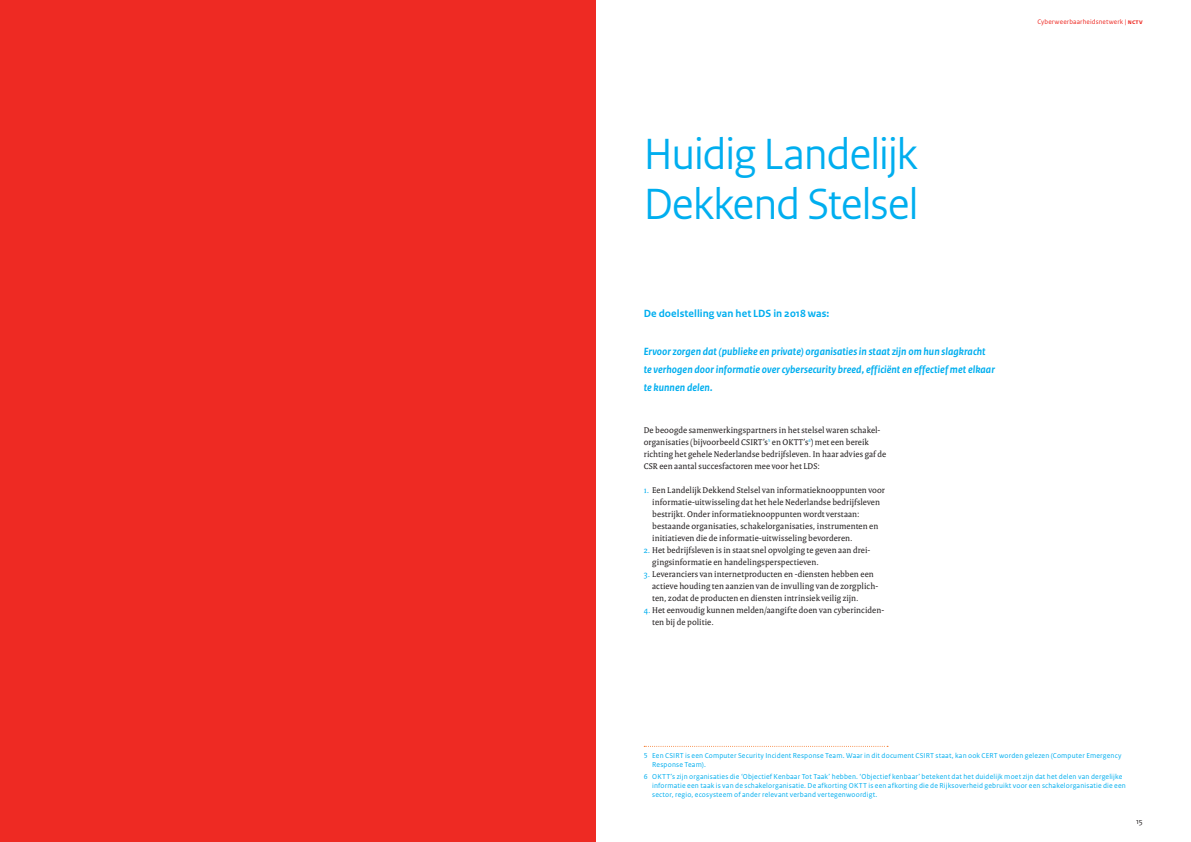
<style>
.page{position:relative;width:1191px;height:842px;background:#fff}
.page>*{position:absolute;margin:0;border:0;box-sizing:border-box;transform-origin:0 0}
.H2_NCTV_HOOFDSTUKKOP{font:46px/50px "Rijksoverheid Sans Heading";letter-spacing:-.015em;color:#00aeef}
.NCTV_INLEIDING_-_A4{font:italic 700 11px/18px "Rijksoverheid Sans Text";letter-spacing:.005em;color:#00aeef}
.NCTV_INLEIDING_-_A4-2{font:700 11px "Rijksoverheid Sans Text";letter-spacing:.005em;color:#00aeef}
.P_NCTV_BROOD_SERIF{font:9px/12px "Rijksoverheid Serif";letter-spacing:.01em;color:#231f20}
.t1{font:8px "Rijksoverheid Sans Text";color:#231f20}
.NCTV_VOETNOOT_-_Tekst{font:7.5px/9px "Rijksoverheid Sans Text";letter-spacing:.02em;color:#00aeef}
.t2{font:7px "Rijksoverheid Sans Text";letter-spacing:.02em;color:#ee2a23}
.s1{font-weight:700}
.s2{color:#00aeef}
</style>
<div class="page">
<div style="left:0;top:0;width:595px;height:842px;background:#ee2a23"></div>
<svg style="left:644px;top:746px;width:244px;height:1px"></svg>
<p class="t2" style="left:1037px;top:18px;width:107px">Cyberweerbaarheidsnetwerk | <span class="s1">nctv</span></p>
<h2 class="H2_NCTV_HOOFDSTUKKOP" style="left:643px;top:130px;width:276px">Huidig Landelijk<br>Dekkend Stelsel</h2>
<p class="NCTV_INLEIDING_-_A4-2" style="left:643px;top:307px;width:187px">De doelstelling van het LDS in 2018 was:</p>
<p class="NCTV_INLEIDING_-_A4" style="left:643px;top:343px;width:352px">Ervoor zorgen dat (publieke en private) organisaties in staat zijn om hun slagkracht te verhogen door informatie over cybersecurity breed, efficiënt en effectief met elkaar te kunnen delen.</p>
<p class="P_NCTV_BROOD_SERIF" style="left:643px;top:424px;width:244px">De beoogde samenwerkingspartners in het stelsel waren schakel&shy;organisaties (bijvoorbeeld CSIRT’s<sup>5</sup> en OKTT’s<sup>6</sup>) met een bereik richting het gehele Nederlandse bedrijfsleven. In haar advies gaf de CSR een aantal succesfactoren mee voor het LDS:</p>
<p class="P_NCTV_BROOD_SERIF" style="left:652px;top:484px;width:234px;text-indent:-9px"><span class="s2">1.</span> Een Landelijk Dekkend Stelsel van informatieknooppunten voor informatie-uitwisseling dat het hele Nederlandse bedrijfsleven bestrijkt. Onder informatieknooppunten wordt verstaan: bestaande organisaties, schakelorganisaties, instrumenten en initiatieven die de informatie-uitwisseling bevorderen.</p>
<p class="P_NCTV_BROOD_SERIF" style="left:652px;top:544px;width:219px;text-indent:-9px"><span class="s2">2.</span> Het bedrijfsleven is in staat snel opvolging te geven aan drei&shy;gingsinformatie en handelingsperspectieven.</p>
<p class="P_NCTV_BROOD_SERIF" style="left:652px;top:568px;width:227px;text-indent:-9px"><span class="s2">3.</span> Leveranciers van internetproducten en -diensten hebben een actieve houding ten aanzien van de invulling van de zorgplich&shy;ten, zodat de producten en diensten intrinsiek veilig zijn.</p>
<p class="P_NCTV_BROOD_SERIF" style="left:652px;top:604px;width:233px;text-indent:-9px"><span class="s2">4.</span> Het eenvoudig kunnen melden/aangifte doen van cyberinciden&shy;ten bij de politie.</p>
<p class="NCTV_VOETNOOT_-_Tekst" style="left:652px;top:751px;width:471px;text-indent:-9px">5 Een CSIRT is een Computer Security Incident Response Team. Waar in dit document CSIRT staat, kan ook CERT worden gelezen (Computer Emergency<br>Response Team).</p>
<p class="NCTV_VOETNOOT_-_Tekst" style="left:652px;top:772px;width:475px;text-indent:-9px">6 OKTT’s zijn organisaties die ‘Objectief Kenbaar Tot Taak’ hebben. ‘Objectief kenbaar’ betekent dat het duidelijk moet zijn dat het delen van dergelijke informatie een taak is van de schakelorganisatie. De afkorting OKTT is een afkorting die de Rijksoverheid gebruikt voor een schakelorganisatie die een sector, regio, ecosysteem of ander relevant verband vertegenwoordigt.</p>
<p class="t1" style="left:1136px;top:816px;width:8px">15</p>
</div>
